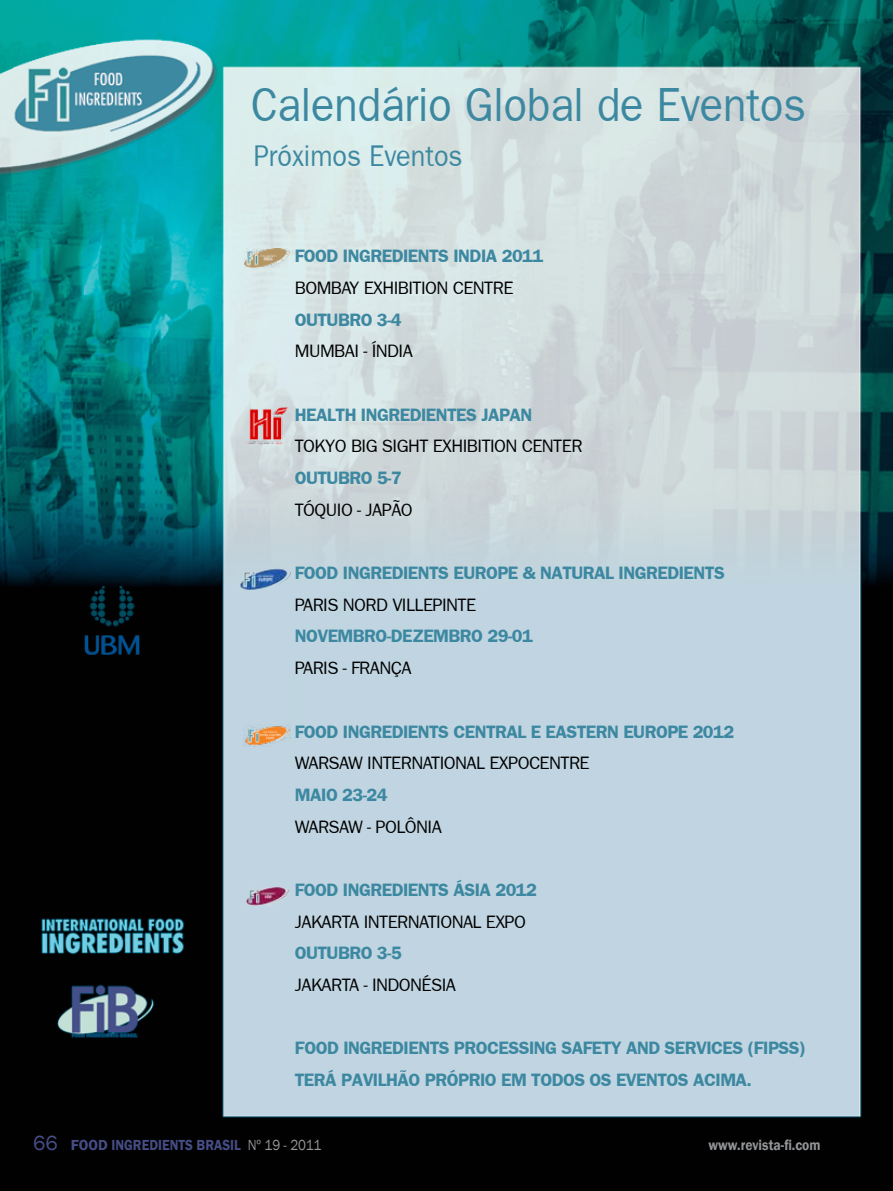
<style>
.page{position:relative;width:893px;height:1191px;background:#fff}
.page>*{position:absolute;margin:0;border:0;box-sizing:border-box;transform-origin:0 0}
.t1{font:48px "Frankfurt Gothic";color:#3d88a1;scale:.9 1}
.t2{font:30px "Frankfurt Gothic";color:#3d88a1;scale:.9 1}
.t3{font:700 18px "Frankfurt Gothic";letter-spacing:-.03em;color:#3d88a1}
.t4{font:18px "Frankfurt Gothic";letter-spacing:-.03em;color:#000}
.t5{font:600 15px "Franklin Gothic";color:#464d87}
.t6{font:600 15px "Franklin Gothic";color:#939598;scale:.9 1}
.s1{font-weight:400;font-size:21px}
.s2{font-weight:400;color:#939598}
</style>
<div class="page">
<img style="left:0;top:0;width:893px;height:1191px">
<img style="left:244px;top:886px;width:45px;height:20px">
<img style="left:245px;top:249px;width:44px;height:18px">
<img style="left:236px;top:567px;width:55px;height:25px">
<img style="left:243px;top:406px;width:48px;height:39px">
<img style="left:242px;top:724px;width:49px;height:22px">
<h1 class="t1" style="left:251px;top:77px;width:618px">CALENDÁRIO GLOBAL DE EVENTOS</h1>
<h2 class="t2" style="left:254px;top:139px;width:234px">PRÓXIMOS EVENTOS</h2>
<p class="t3" style="left:295px;top:245px;width:250px">FOOD INGREDIENTS INDIA 2011</p>
<p class="t4" style="left:295px;top:277px;width:218px">BOMBAY EXHIBITION CENTRE</p>
<p class="t3" style="left:295px;top:309px;width:108px">OUTUBRO 3-4</p>
<p class="t4" style="left:295px;top:341px;width:119px">M UMBAI - ÍNDIA</p>
<p class="t3" style="left:295px;top:404px;width:77px">HEALTH INGREDIENTES</p>
<p class="t3" style="left:481px;top:404px;width:41px">JAPAN</p>
<p class="t4" style="left:295px;top:436px;width:289px">TOKYO BIG SIGHT EXHIBITION CENTER</p>
<p class="t3" style="left:295px;top:467px;width:24px">OUTUBRO</p>
<p class="t3" style="left:377px;top:467px;width:26px">5-7</p>
<p class="t4" style="left:295px;top:499px;width:120px">TÓQUIO - JAPÃO</p>
<p class="t3" style="left:295px;top:562px;width:22px">FOOD</p>
<p class="t3" style="left:343px;top:562px;width:16px">INGREDIENTS</p>
<p class="t3" style="left:453px;top:562px;width:22px">EURO</p>
<p class="t3" style="left:497px;top:562px;width:66px">PE &amp; NATURA</p>
<p class="t3" style="left:605px;top:562px;width:30px">L INGREDIENTS</p>
<p class="t4" style="left:295px;top:594px;width:181px">PARIS NORD VILLEPINTE</p>
<p class="t3" style="left:295px;top:625px;width:71px">NOVEMBRO</p>
<p class="t3" style="left:387px;top:625px;width:74px">-DEZEMBRO</p>
<p class="t3" style="left:487px;top:625px;width:47px">29-01</p>
<p class="t4" style="left:295px;top:657px;width:118px">PARIS - FRANÇA</p>
<p class="t3" style="left:295px;top:720px;width:441px">FOOD INGREDIENTS CENTRAL E EASTERN EUROPE 2012</p>
<p class="t4" style="left:295px;top:752px;width:117px">WARSAW INTERNATIONAL</p>
<p class="t4" style="left:489px;top:752px;width:102px">EXPOCENTR E</p>
<p class="t3" style="left:295px;top:784px;width:94px">MAIO 23-24</p>
<p class="t4" style="left:295px;top:816px;width:131px">WARSAW - POLÔNIA</p>
<p class="t3" style="left:295px;top:879px;width:244px">FOOD INGREDIENTS ÁSIA 2012</p>
<p class="t4" style="left:295px;top:911px;width:18px">JAKARTA</p>
<p class="t4" style="left:364px;top:911px;width:44px">INTERNATIONAL</p>
<p class="t4" style="left:486px;top:911px;width:40px">EXPO</p>
<p class="t3" style="left:295px;top:942px;width:108px">OUTUBRO 3-5</p>
<p class="t4" style="left:295px;top:974px;width:18px">JAKARTA</p>
<p class="t4" style="left:364px;top:974px;width:19px">- INDON</p>
<p class="t4" style="left:422px;top:974px;width:28px">ÉSIA</p>
<p class="t3" style="left:295px;top:1037px;width:22px">FOOD</p>
<p class="t3" style="left:343px;top:1037px;width:11px">INGREDIENTS</p>
<p class="t3" style="left:454px;top:1037px;width:12px">PROCESSING</p>
<p class="t3" style="left:561px;top:1037px;width:22px">SAFET</p>
<p class="t3" style="left:611px;top:1037px;width:28px">Y AND</p>
<p class="t3" style="left:665px;top:1037px;width:52px">SERVICES</p>
<p class="t3" style="left:748px;top:1037px;width:60px">(FIPSS)</p>
<p class="t3" style="left:295px;top:1069px;width:12px">TERÁ</p>
<p class="t3" style="left:341px;top:1069px;width:138px">PAVILHÃO PRÓPRIO</p>
<p class="t3" style="left:501px;top:1069px;width:42px">EM TODOS</p>
<p class="t3" style="left:590px;top:1069px;width:58px">OS EVENTOS</p>
<p class="t3" style="left:693px;top:1069px;width:60px">ACI MA.</p>
<p class="t5" style="left:33px;top:1135px;width:290px"><span class="s1">66</span> FOOD INGREDIENTS BRASIL <span class="s2">Nº 19 - 2011</span></p>
<p class="t6" style="left:708px;top:1135px;width:126px">www.revista-fi.com</p>
</div>
